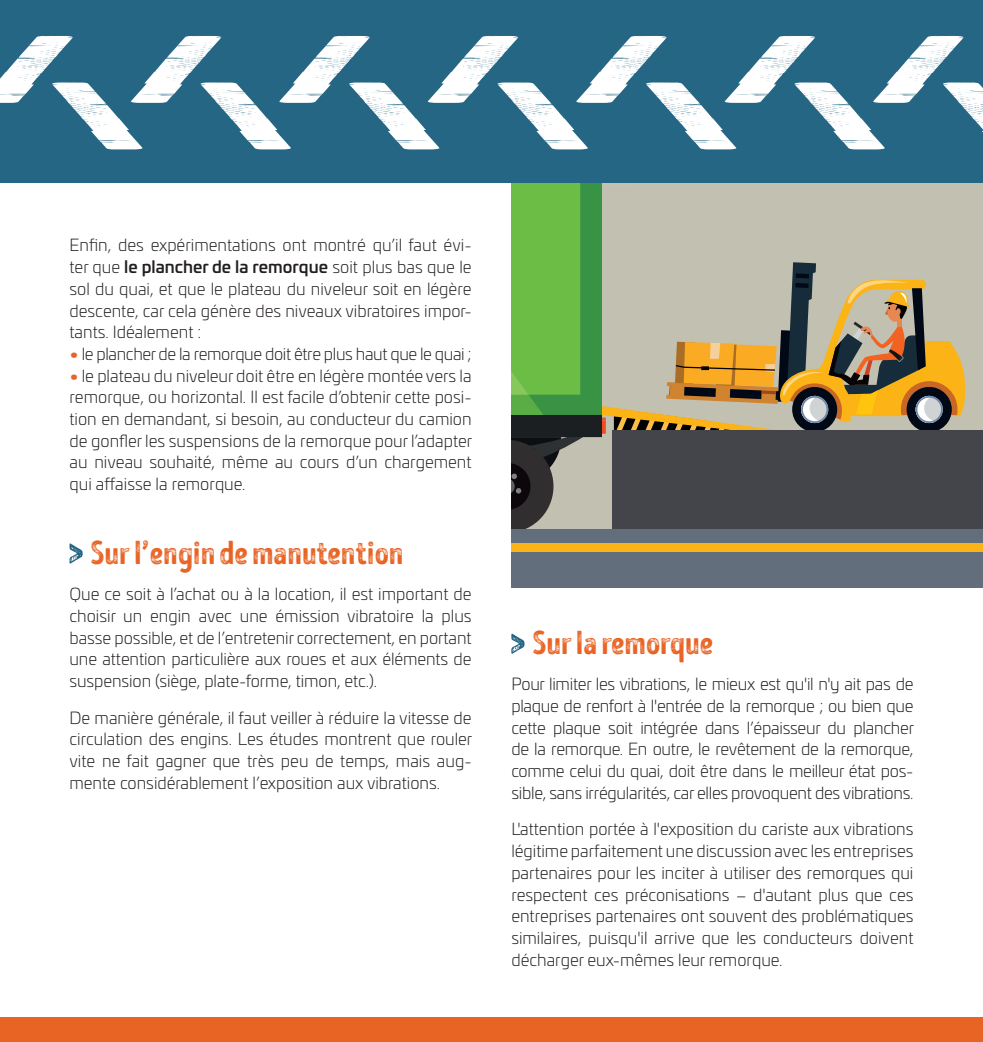
<style>
.page{position:relative;width:983px;height:1042px;background:#fff}
.page>*{position:absolute;margin:0;border:0;box-sizing:border-box;transform-origin:0 0}
.t1{font:33.25px "Intro Head H G Base";color:#e86424}
.t2{font:300 16.62px/21.7px "Univia Pro";color:#231f20;text-align:justify}
.t3{font:300 16.62px "Univia Pro";letter-spacing:-.02em;color:#231f20}
.s1{font-weight:500}
.s2{font-weight:700;color:#e86424}
</style>
<div class="page">
<div style="left:612px;top:430px;width:370px;height:100px;background:#43454a"></div>
<svg style="left:511px;top:182px;width:453px;height:347px"></svg>
<div style="left:511px;top:529px;width:471px;height:59px;background:#626e7c"></div>
<div style="left:511px;top:543px;width:471px;height:9px;background:#fbb316"></div>
<div style="left:0;top:0;width:982px;height:182px;background:#246683"></div>
<div style="left:0;top:1017px;width:982px;height:25px;background:#e86424"></div>
<svg style="left:69px;top:543px;width:14px;height:20px"></svg>
<svg style="left:511px;top:633px;width:13px;height:21px"></svg>
<svg style="left:68px;top:83px;width:914px;height:66px"></svg>
<svg style="left:0;top:36px;width:963px;height:67px"></svg>
<p class="t2" style="left:69px;top:234px;width:403px">Enfin, des expérimentations ont montré qu’il faut évi&shy;ter que <span class="s1">le plancher de la remorque</span> soit plus bas que le sol du quai, et que le plateau du niveleur soit en légère descente, car cela génère des niveaux vibratoires impor&shy;tants. Idéalement :</p>
<p class="t3" style="left:69px;top:342px;width:403px"><span class="s2">•</span> le plancher de la remorque doit être plus haut que le quai ;</p>
<p class="t2" style="left:69px;top:364px;width:404px"><span class="s2">•</span> le plateau du niveleur doit être en légère montée vers la remorque, ou horizontal. Il est facile d’obtenir cette posi&shy;tion en demandant, si besoin, au conducteur du camion de gonfler les suspensions de la remorque pour l’adapter au niveau souhaité, même au cours d’un chargement qui affaisse la remorque.</p>
<h1 class="t1" style="left:91px;top:532px;width:314px">Sur l’engin de manutention</h1>
<p class="t2" style="left:69px;top:582px;width:403px">Que ce soit à l’achat ou à la location, il est important de choisir un engin avec une émission vibratoire la plus basse possible, et de l’entretenir correctement, en portant une attention particulière aux roues et aux éléments de suspension (siège, plate-forme, timon, etc.).</p>
<p class="t2" style="left:69px;top:706px;width:404px">De manière générale, il faut veiller à réduire la vitesse de circulation des engins. Les études montrent que rouler vite ne fait gagner que très peu de temps, mais aug&shy;mente considérablement l’exposition aux vibrations.</p>
<h1 class="t1" style="left:532px;top:622px;width:182px">Sur la remorque</h1>
<p class="t2" style="left:511px;top:673px;width:404px">Pour limiter les vibrations, le mieux est qu'il n'y ait pas de plaque de renfort à l'entrée de la remorque ; ou bien que cette plaque soit intégrée dans l’épaisseur du plancher de la remorque. En outre, le revêtement de la remorque, comme celui du quai, doit être dans le meilleur état pos&shy;sible, sans irrégularités, car elles provoquent des vibrations.</p>
<p class="t2" style="left:511px;top:818px;width:403px">L'attention portée à l'exposition du cariste aux vibrations légitime parfaitement une discussion avec les entreprises partenaires pour les inciter à utiliser des remorques qui respectent ces préconisations – d'autant plus que ces entreprises partenaires ont souvent des problématiques similaires, puisqu'il arrive que les conducteurs doivent décharger eux-mêmes leur remorque.</p>
</div>
